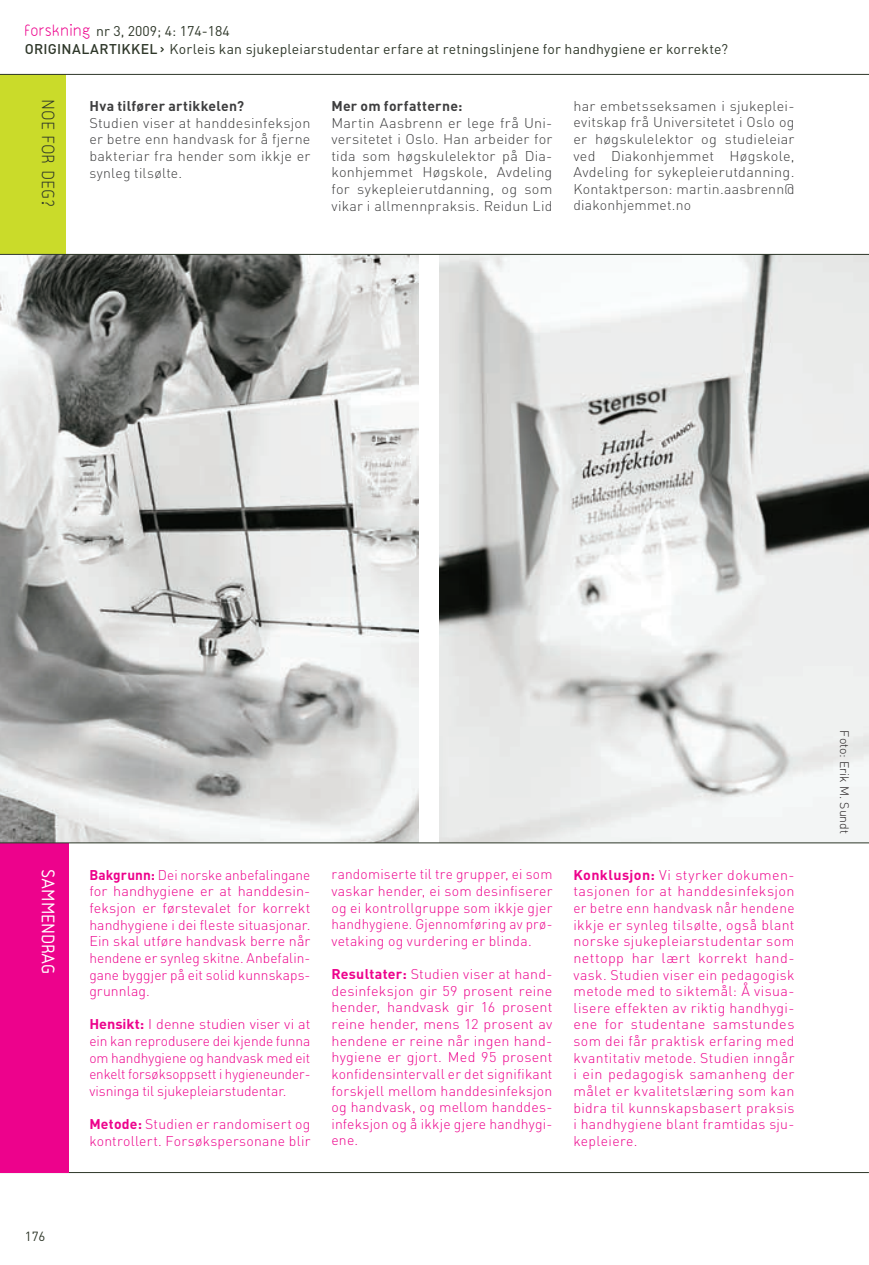
<style>
.page{position:relative;width:869px;height:1265px;background:#fff}
.page>*{position:absolute;margin:0;border:0;box-sizing:border-box;transform-origin:0 0}
.t1{font:300 19.25px "Friends";color:#2e3729}
.t2{font:19.25px "Friends";color:#fff}
.t3{font:300 14px/16.6px "DIN";letter-spacing:.015em;color:#ed028c;text-align:justify}
.t4{font:300 14px/16.6px "DIN";letter-spacing:.015em;color:#3e3e3f;text-align:justify}
.t5{font:14px "DIN";letter-spacing:.015em;color:#2e3729}
.t6{font:700 14px "DIN";letter-spacing:.02em;color:#3e3e3f}
.t7{font:13.12px "DIN";color:#2e3729}
.t8{font:300 12.25px "DIN";color:#231f20}
.s1{font-family:"Friends";font-weight:300;font-size:17.5px;color:#ed028c}
.s2{font-weight:500}
.s3{font-family:"Friends";font-weight:500}
.s4{font-weight:700}
</style>
<div class="page">
<hr style="left:0;top:1172px;width:868px;height:1px;background:#2e3729">
<div style="left:0;top:710px;width:68px;height:463px;background:#ed028c"></div>
<div style="left:0;top:74px;width:66px;height:222px;background:#cadb2a"></div>
<img style="left:439px;top:255px;width:429px;height:588px">
<img style="left:0;top:255px;width:418px;height:588px">
<hr style="left:0;top:254px;width:868px;height:1px;background:#2e3729">
<hr style="left:0;top:843px;width:868px;height:1px;background:#2e3729">
<hr style="left:0;top:74px;width:868px;height:1px;background:#2e3729">
<p class="t5" style="left:25px;top:22px;width:206px"><span class="s1">forskning</span> nr 3, 2009; 4: 174-184</p>
<p class="t5" style="left:25px;top:40px;width:704px"><span class="s2">ORIGINALARTIKKEL</span> <span class="s3">&gt;</span> Korleis kan sjukepleiarstudentar erfare at retningslinjene for handhygiene er korrekte?</p>
<h1 class="t1" style="left:58px;top:100px;width:109px;rotate:90deg">Noe for deg?</h1>
<p class="t6" style="left:89px;top:97px;width:156px">Hva tilfører artikkelen?</p>
<p class="t4" style="left:89px;top:114px;width:222px">Studien viser at handdesinfeksjon er betre enn handvask for å fjerne bakteriar fra hender som ikkje er synleg tilsølte.</p>
<p class="t6" style="left:331px;top:97px;width:132px">Mer om forfatterne:</p>
<p class="t4" style="left:331px;top:114px;width:222px">Martin Aasbrenn er lege frå Uni&shy;versitetet i Oslo. Han arbeider for tida som høgskulelektor på Dia&shy;konhjemmet Høgskole, Avdeling for sykepleierutdanning, og som vikar i allmennpraksis. Reidun Lid</p>
<p class="t4" style="left:573px;top:97px;width:222px">har embetsseksamen i sjukeplei&shy;evitskap frå Universitetet i Oslo og er høgskulelektor og studieleiar ved Diakonhjemmet Høgskole, Avdeling for sykepleierutdanning.<br>Kontaktperson: martin.aasbrenn@ diakonhjemmet.no</p>
<h1 class="t2" style="left:59px;top:870px;width:107px;rotate:90deg">sammendrag</h1>
<p class="t7" style="left:25px;top:1228px;width:22px">176</p>
<p class="t3" style="left:89px;top:866px;width:222px"><span class="s4">Bakgrunn:</span> Dei norske anbefalingane for handhygiene er at handdesin&shy;feksjon er førstevalet for korrekt handhygiene i dei fleste situasjonar.<br>Ein skal utføre handvask berre når hendene er synleg skitne. Anbefalin&shy;gane byggjer på eit solid kunnskaps&shy;grunnlag.</p>
<p class="t3" style="left:89px;top:1016px;width:222px"><span class="s4">Hensikt:</span> I denne studien viser vi at ein kan reprodusere dei kjende funna om handhygiene og handvask med eit enkelt forsøksoppsett i hygieneunder&shy;visninga til sjukepleiarstudentar.</p>
<p class="t3" style="left:89px;top:1116px;width:222px"><span class="s4">Metode:</span> Studien er randomisert og kontrollert. Forsøkspersonane blir</p>
<p class="t3" style="left:331px;top:866px;width:222px">randomiserte til tre grupper, ei som vaskar hender, ei som desinfiserer og ei kontrollgruppe som ikkje gjer handhygiene. Gjennomføring av prø&shy;vetaking og vurdering er blinda.</p>
<p class="t3" style="left:331px;top:966px;width:222px"><span class="s4">Resultater:</span> Studien viser at hand&shy;desinfeksjon gir 59 prosent reine hender, handvask gir 16 prosent reine hender, mens 12 prosent av hendene er reine når ingen hand&shy;hygiene er gjort. Med 95 prosent konfidensintervall er det signifikant forskjell mellom handdesinfeksjon og handvask, og mellom handdes&shy;infeksjon og å ikkje gjere handhygi&shy;ene.</p>
<p class="t3" style="left:573px;top:866px;width:222px"><span class="s4">Konklusjon:</span> Vi styrker dokumen&shy;tasjonen for at handdesinfeksjon er betre enn handvask når hendene ikkje er synleg tilsølte, også blant norske sjukepleiarstudentar som nettopp har lært korrekt hand&shy;vask. Studien viser ein pedagogisk metode med to siktemål: Å visua&shy;lisere effekten av riktig handhygi&shy;ene for studentane samstundes som dei får praktisk erfaring med kvantitativ metode. Studien inngår i ein pedagogisk samanheng der målet er kvalitetslæring som kan bidra til kunnskapsbasert praksis i handhygiene blant framtidas sju&shy;kepleiere.</p>
<p class="t8" style="left:851px;top:730px;width:105px;rotate:90deg">Foto: Erik M. Sundt</p>
</div>
